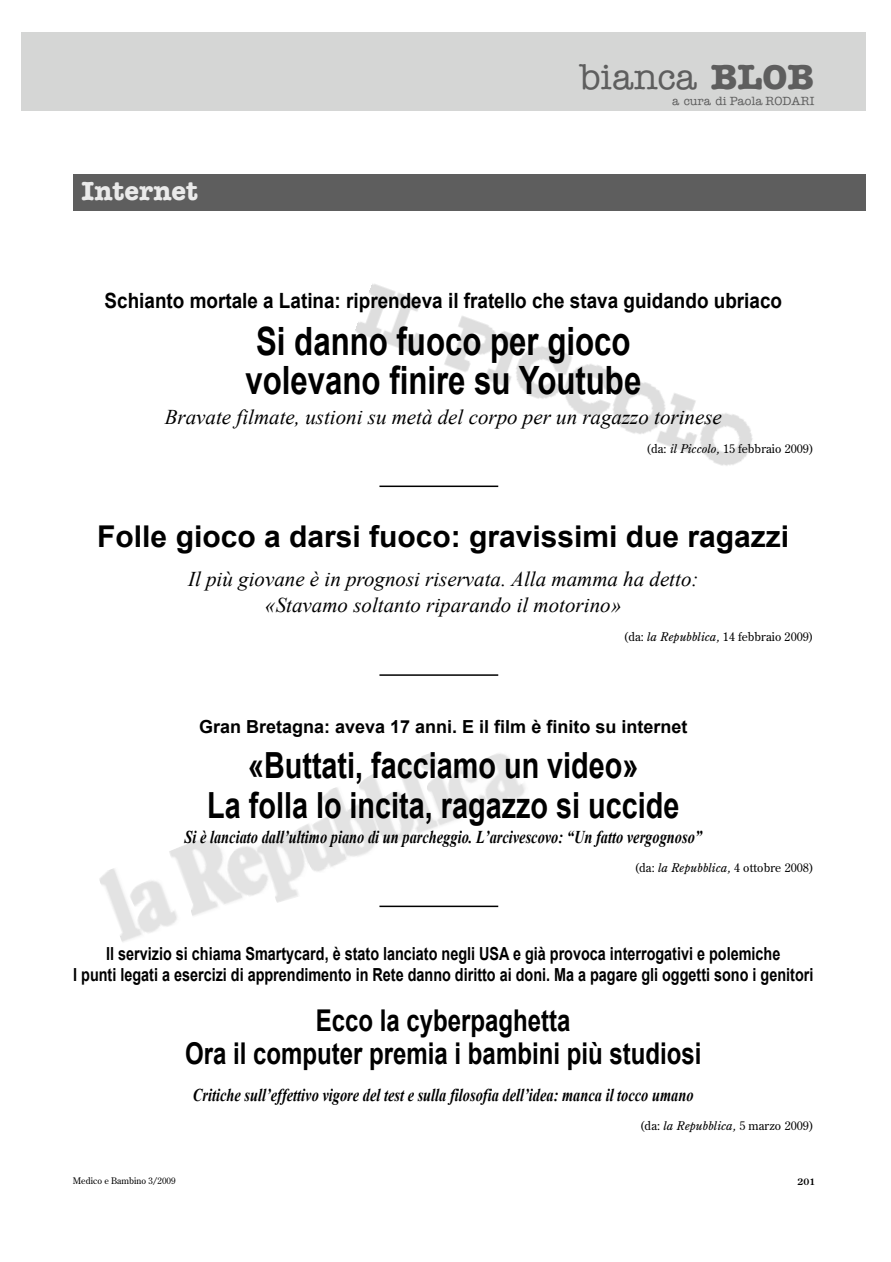
<style>
.page{position:relative;width:891px;height:1262px;background:#fff}
.page>*{position:absolute;margin:0;border:0;box-sizing:border-box;transform-origin:0 0}
.t1{font:700 39px/39px "Arial";color:#000;scale:.8 1}
.t2{font:700 36px/40.2px "Arial";color:#000;text-align:center;scale:.8 1}
.t3{font:500 36px "American Typewriter";color:#5e5e5e}
.t4{font:700 30px/33px "Arial";color:#000;text-align:center;scale:.8 1}
.t5{font:700 30px "Arial";color:#000}
.t6{font:700 27px "American Typewriter";color:#eaeaea}
.t7{font:italic 21px/26px "Times New Roman";color:#000;text-align:center}
.t8{font:700 21px "Arial";color:#000;scale:.9 1}
.t9{font:700 18px/21px "Arial";color:#000;text-align:center;scale:.8 1}
.t10{font:italic 700 18px "Times New Roman";color:#000;scale:.8 1}
.t11{font:700 18px "Arial";color:#000}
.t12{font:12px "Century Old Style";letter-spacing:.005em;color:#000}
.t13{font:500 12px "American Typewriter";color:#5e5e5e}
.t14{font:9px "Century Old Style";color:#000}
.t15{font:700 9px "Century Old Style";color:#000}
.s1{font-weight:700}
.s2{font-style:italic}
</style>
<div class="page">
<img style="left:99px;top:753px;width:426px;height:189px">
<div style="left:21px;top:32px;width:845px;height:79px;background:#d5d6d5"></div>
<hr style="left:379px;top:674px;width:119px;height:2px;background:#000">
<hr style="left:379px;top:485px;width:119px;height:2px;background:#000">
<div style="left:73px;top:174px;width:793px;height:37px;background:#5e5e5e"></div>
<img style="left:355px;top:284px;width:398px;height:182px">
<hr style="left:379px;top:905px;width:119px;height:2px;background:#000">
<h3 class="t6" style="left:82px;top:174px;width:118px">Internet</h3>
<h2 class="t3" style="left:580px;top:64px;width:236px">bianca <span class="s1">BLOB</span></h2>
<p class="t13" style="left:672px;top:97px;width:144px">a cura di Paola RODARI</p>
<p class="t8" style="left:105px;top:288px;width:754px">Schianto mortale a Latina: riprendeva il fratello che stava guidando ubriaco</p>
<h1 class="t1" style="left:245px;top:322px;width:496px">Si danno fuoco per gioco volevano finire su Youtube</h1>
<p class="t7" style="left:165px;top:403px;width:559px">Bravate filmate, ustioni su metà del corpo per un ragazzo torinese</p>
<p class="t12" style="left:646px;top:443px;width:169px">(da: <span class="s2">il Piccolo,</span> 15 febbraio 2009)</p>
<h3 class="t5" style="left:97px;top:520px;width:693px">Folle gioco a darsi fuoco: gravissimi due ragazzi</h3>
<p class="t7" style="left:188px;top:566px;width:512px">Il più giovane è in prognosi riservata. Alla mamma ha detto: «Stavamo soltanto riparando il motorino»</p>
<p class="t12" style="left:624px;top:632px;width:192px">(da: <span class="s2">la Repubblica,</span> 14 febbraio 2009)</p>
<p class="t11" style="left:199px;top:717px;width:490px">Gran Bretagna: aveva 17 anni. E il film è finito su internet</p>
<h2 class="t2" style="left:207px;top:745px;width:592px">«Buttati, facciamo un video»<br>La folla lo incita, ragazzo si uccide</h2>
<p class="t10" style="left:184px;top:827px;width:649px">Si è lanciato dall’ultimo piano di un parcheggio. L’arcivescovo: “Un fatto vergognoso”</p>
<p class="t12" style="left:634px;top:863px;width:181px">(da: <span class="s2">la Repubblica,</span> 4 ottobre 2008)</p>
<p class="t9" style="left:73px;top:943px;width:927px">Il servizio si chiama Smartycard, è stato lanciato negli USA e già provoca interrogativi e polemiche<br>I punti legati a esercizi di apprendimento in Rete danno diritto ai doni. Ma a pagare gli oggetti sono i genitori</p>
<h3 class="t4" style="left:185px;top:1004px;width:647px">Ecco la cyberpaghetta<br>Ora il computer premia i bambini più studiosi</h3>
<p class="t10" style="left:193px;top:1085px;width:628px">Critiche sull’effettivo vigore del test e sulla filosofia dell’idea: manca il tocco umano</p>
<p class="t12" style="left:640px;top:1120px;width:175px">(da: <span class="s2">la Repubblica,</span> 5 marzo 2009)</p>
<p class="t14" style="left:73px;top:1176px;width:104px">Medico e Bambino 3/2009</p>
<p class="t15" style="left:798px;top:1178px;width:19px">201</p>
</div>
